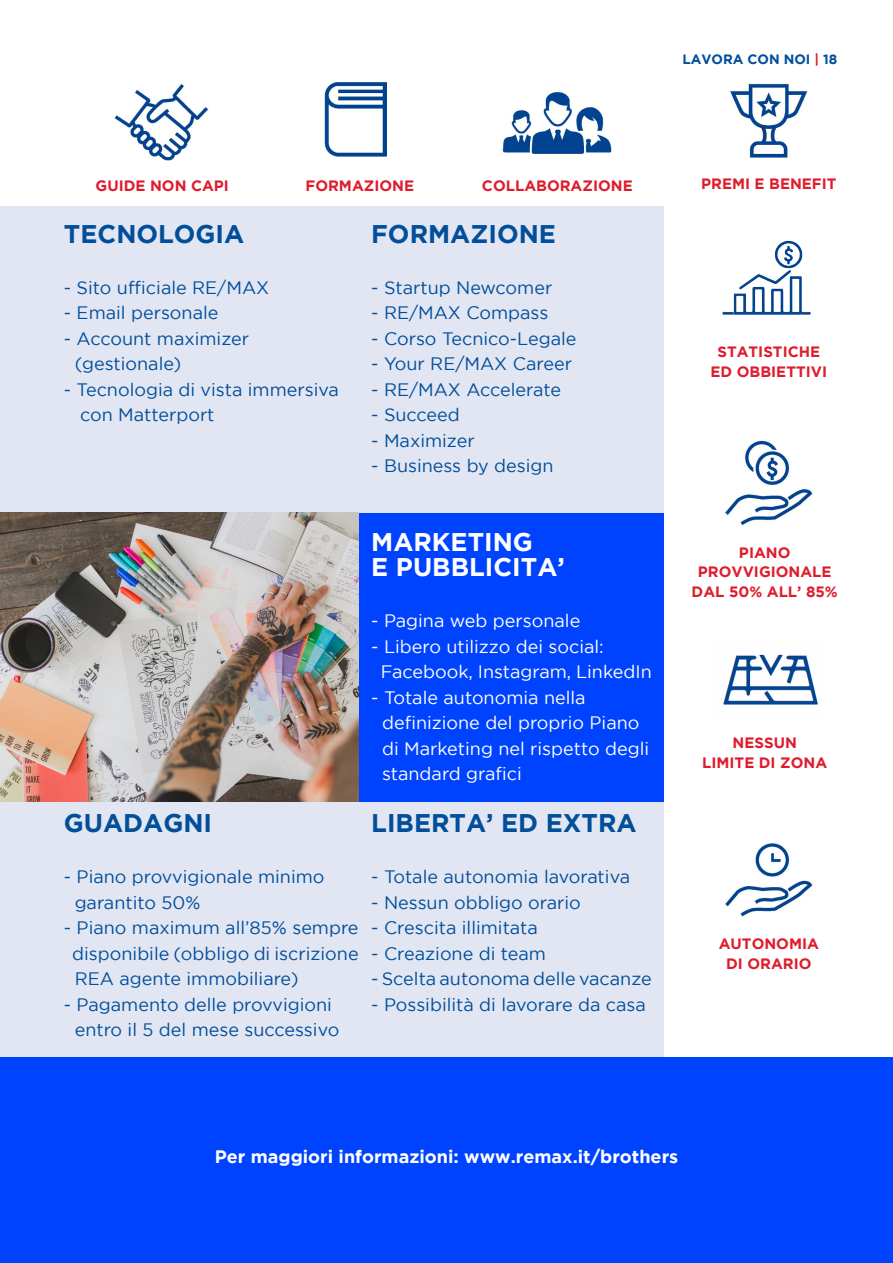
<style>
.page{position:relative;width:893px;height:1263px;background:#fff}
.page>*{position:absolute;margin:0;border:0;box-sizing:border-box;transform-origin:0 0}
.t1{font:700 25.5px "Gotham";color:#014e9b}
.t2{font:700 25.5px "Gotham";color:#fff}
.t3{font:18px "Gotham";color:#014e9b}
.t4{font:18px "Gotham";color:#fff}
.t5{font:700 18px "Gotham";color:#fff}
.t6{font:700 15px/19.5px "Gotham";color:#df1c2d;text-align:center}
.t7{font:700 13.5px "Gotham";color:#014e9b}
.s1{color:#df1c2d}
</style>
<div class="page">
<div style="left:0;top:206px;width:663px;height:852px;background:#e2e6f2"></div>
<img style="left:115px;top:84px;width:93px;height:76px">
<img style="left:325px;top:82px;width:61px;height:74px">
<img style="left:502px;top:92px;width:110px;height:62px">
<img style="left:730px;top:83px;width:78px;height:75px">
<img style="left:722px;top:240px;width:91px;height:75px">
<img style="left:725px;top:441px;width:88px;height:85px">
<img style="left:723px;top:654px;width:96px;height:51px">
<img style="left:725px;top:843px;width:88px;height:74px">
<div style="left:359px;top:513px;width:304px;height:288px;background:#0043ff"></div>
<img style="left:0;top:513px;width:359px;height:288px">
<div style="left:0;top:1058px;width:893px;height:205px;background:#0043ff"></div>
<p class="t7" style="left:682px;top:51px;width:156px">LAVORA CON NOI <span class="s1">|</span> 18</p>
<p class="t6" style="left:96px;top:175px;width:135px">GUIDE NON CAPI</p>
<p class="t6" style="left:306px;top:175px;width:110px">FORMAZIONE</p>
<p class="t6" style="left:482px;top:175px;width:152px">COLLABORAZIONE</p>
<p class="t6" style="left:701px;top:173px;width:137px">PREMI E BENEFIT</p>
<p class="t1" style="left:64px;top:219px;width:182px">TECNOLOGIA</p>
<p class="t3" style="left:64px;top:277px;width:207px">- Sito ufficiale RE/MAX</p>
<p class="t3" style="left:64px;top:303px;width:156px">- Email personale</p>
<p class="t3" style="left:64px;top:328px;width:187px">- Account maximizer</p>
<p class="t3" style="left:75px;top:354px;width:108px">(gestionale)</p>
<p class="t3" style="left:64px;top:379px;width:277px">- Tecnologia di vista immersiva</p>
<p class="t3" style="left:80px;top:405px;width:136px">con Matterport</p>
<p class="t1" style="left:371px;top:219px;width:186px">FORMAZIONE</p>
<p class="t3" style="left:371px;top:277px;width:183px">- Startup Newcomer</p>
<p class="t3" style="left:371px;top:303px;width:179px">- RE/MAX Compass</p>
<p class="t3" style="left:371px;top:328px;width:207px">- Corso Tecnico-Legale</p>
<p class="t3" style="left:371px;top:354px;width:202px">- Your RE/MAX Career</p>
<p class="t3" style="left:371px;top:379px;width:191px">- RE/MAX Accelerate</p>
<p class="t3" style="left:371px;top:405px;width:90px">- Succeed</p>
<p class="t3" style="left:371px;top:430px;width:105px">- Maximizer</p>
<p class="t3" style="left:371px;top:456px;width:184px">- Business by design</p>
<p class="t1" style="left:64px;top:809px;width:150px">GUADAGNI</p>
<p class="t3" style="left:64px;top:867px;width:262px">- Piano provvigionale minimo</p>
<p class="t3" style="left:75px;top:893px;width:127px">garantito 50%</p>
<p class="t3" style="left:64px;top:918px;width:296px">- Piano maximum all’85% sempre</p>
<p class="t3" style="left:72px;top:944px;width:288px">disponibile (obbligo di iscrizione</p>
<p class="t3" style="left:75px;top:969px;width:225px">REA agente immobiliare)</p>
<p class="t3" style="left:64px;top:995px;width:270px">- Pagamento delle provvigioni</p>
<p class="t3" style="left:75px;top:1020px;width:266px">entro il 5 del mese successivo</p>
<p class="t2" style="left:371px;top:527px;width:163px">MARKETING</p>
<p class="t2" style="left:371px;top:552px;width:195px">E PUBBLICITA’</p>
<p class="t4" style="left:371px;top:611px;width:211px">- Pagina web personale</p>
<p class="t4" style="left:371px;top:636px;width:234px">- Libero utilizzo dei social:</p>
<p class="t4" style="left:381px;top:662px;width:273px">Facebook, Instagram, LinkedIn</p>
<p class="t4" style="left:371px;top:687px;width:216px">- Totale autonomia nella</p>
<p class="t4" style="left:382px;top:713px;width:259px">definizione del proprio Piano</p>
<p class="t4" style="left:382px;top:738px;width:269px">di Marketing nel rispetto degli</p>
<p class="t4" style="left:382px;top:764px;width:141px">standard grafici</p>
<p class="t1" style="left:371px;top:809px;width:267px">LIBERTA’ ED EXTRA</p>
<p class="t3" style="left:371px;top:867px;width:260px">- Totale autonomia lavorativa</p>
<p class="t3" style="left:371px;top:893px;width:211px">- Nessun obbligo orario</p>
<p class="t3" style="left:371px;top:918px;width:168px">- Crescita illimitata</p>
<p class="t3" style="left:371px;top:944px;width:176px">- Creazione di team</p>
<p class="t3" style="left:371px;top:969px;width:282px">- Scelta autonoma delle vacanze</p>
<p class="t3" style="left:371px;top:995px;width:276px">- Possibilità di lavorare da casa</p>
<p class="t6" style="left:717px;top:342px;width:104px">STATISTICHE</p>
<p class="t6" style="left:710px;top:361px;width:118px">ED OBBIETTIVI</p>
<p class="t6" style="left:698px;top:542px;width:135px">PIANO<br>PROVVIGIONALE</p>
<p class="t6" style="left:692px;top:581px;width:148px">DAL 50% ALL’ 85%</p>
<p class="t6" style="left:733px;top:733px;width:66px">NESSUN</p>
<p class="t6" style="left:702px;top:752px;width:126px">LIMITE DI ZONA</p>
<p class="t6" style="left:719px;top:934px;width:102px">AUTONOMIA</p>
<p class="t6" style="left:726px;top:953px;width:87px">DI ORARIO</p>
<p class="t5" style="left:215px;top:1146px;width:465px">Per maggiori informazioni: www.remax.it/brothers</p>
</div>
